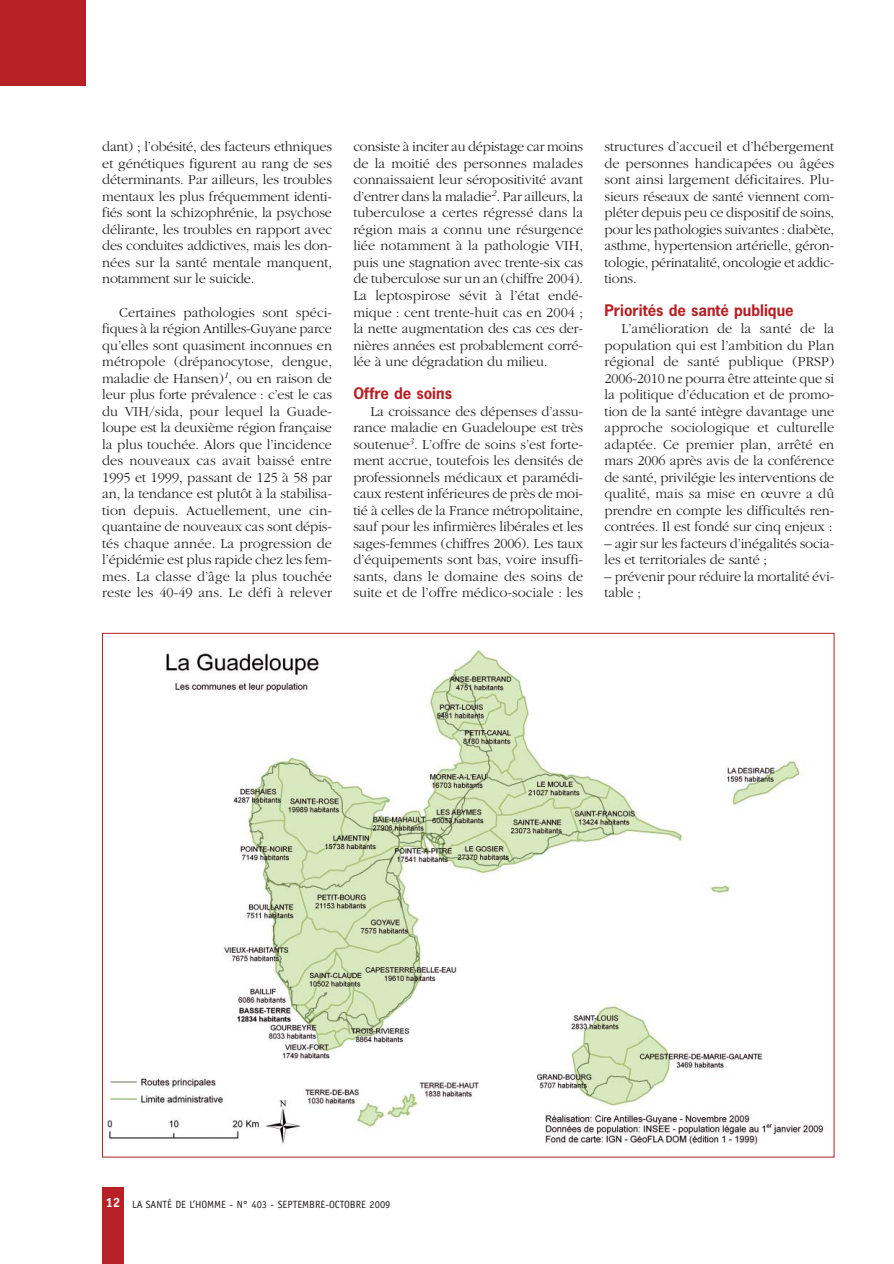
<style>
.page{position:relative;width:894px;height:1264px;background:#fff}
.page>*{position:absolute;margin:0;border:0;box-sizing:border-box;transform-origin:0 0}
.t1{font:700 15px "News Gothic";color:#b72025}
.t2{font:300 14.25px/16.5px "Garamond";letter-spacing:-.01em;color:#231f20;text-align:justify}
.t3{font:10.5px "Officina Sans";color:#231f20}
.s1{font-weight:700;font-size:13.5px;color:#fff}
</style>
<div class="page">
<div style="left:102px;top:1187px;width:21px;height:77px;background:#b72025"></div>
<div style="left:0;top:0;width:85px;height:85px;background:#b72025"></div>
<img style="left:107px;top:650px;width:717px;height:496px">
<p class="t2" style="left:102px;top:140px;width:231px">dant) ; l’obésité, des facteurs ethniques et génétiques figurent au rang de ses déterminants. Par ailleurs, les troubles mentaux les plus fréquemment identi&shy;fiés sont la schizophrénie, la psychose délirante, les troubles en rapport avec des conduites addictives, mais les don&shy;nées sur la santé mentale manquent, notamment sur le suicide.</p>
<p class="t2" style="left:102px;top:305px;width:231px;text-indent:17px">Certaines pathologies sont spéci&shy;fiques à la région Antilles-Guyane parce qu’elles sont quasiment inconnues en métropole (drépanocytose, dengue, maladie de Hansen)<sup>1</sup>, ou en raison de leur plus forte prévalence : c’est le cas du VIH/sida, pour lequel la Guade&shy;loupe est la deuxième région française la plus touchée. Alors que l’incidence des nouveaux cas avait baissé entre 1995 et 1999, passant de 125 à 58 par an, la tendance est plutôt à la stabilisa&shy;tion depuis. Actuellement, une cin&shy;quantaine de nouveaux cas sont dépis&shy;tés chaque année. La progression de l’épidémie est plus rapide chez les fem&shy;mes. La classe d’âge la plus touchée reste les 40-49 ans. Le défi à relever</p>
<p class="t2" style="left:353px;top:140px;width:231px">consiste à inciter au dépistage car moins de la moitié des personnes malades connaissaient leur séropositivité avant d’entrer dans la maladie<sup>2</sup>. Par ailleurs, la tuberculose a certes régressé dans la région mais a connu une résurgence liée notamment à la pathologie VIH, puis une stagnation avec trente-six cas de tuberculose sur un an (chiffre 2004).<br>La leptospirose sévit à l’état endé&shy;mique : cent trente-huit cas en 2004 ; la nette augmentation des cas ces der&shy;nières années est probablement corré&shy;lée à une dégradation du milieu.</p>
<p class="t1" style="left:353px;top:387px;width:100px">Offre de soins</p>
<p class="t2" style="left:353px;top:404px;width:231px;text-indent:17px">La croissance des dépenses d’assu&shy;rance maladie en Guadeloupe est très soutenue<sup>3</sup>. L’offre de soins s’est forte&shy;ment accrue, toutefois les densités de professionnels médicaux et paramédi&shy;caux restent inférieures de près de moi&shy;tié à celles de la France métropolitaine, sauf pour les infirmières libérales et les sages-femmes (chiffres 2006). Les taux d’équipements sont bas, voire insuffi&shy;sants, dans le domaine des soins de suite et de l’offre médico-sociale : les</p>
<p class="t2" style="left:604px;top:140px;width:231px">structures d’accueil et d’hébergement de personnes handicapées ou âgées sont ainsi largement déficitaires. Plu&shy;sieurs réseaux de santé viennent com&shy;pléter depuis peu ce dispositif de soins, pour les pathologies suivantes : diabète, asthme, hypertension artérielle, géron&shy;tologie, périnatalité, oncologie et addic&shy;tions.</p>
<p class="t1" style="left:604px;top:305px;width:191px">Priorités de santé publique</p>
<p class="t2" style="left:604px;top:321px;width:231px;text-indent:17px">L’amélioration de la santé de la population qui est l’ambition du Plan régional de santé publique (PRSP)<br>2006-2010 ne pourra être atteinte que si la politique d’éducation et de promo&shy;tion de la santé intègre davantage une approche sociologique et culturelle adaptée. Ce premier plan, arrêté en mars 2006 après avis de la conférence de santé, privilégie les interventions de qualité, mais sa mise en œuvre a dû prendre en compte les difficultés ren&shy;contrées. Il est fondé sur cinq enjeux :</p>
<p class="t2" style="left:604px;top:536px;width:231px">– agir sur les facteurs d’inégalités socia&shy;les et territoriales de santé ;</p>
<p class="t2" style="left:604px;top:569px;width:231px">– prévenir pour réduire la mortalité évi&shy;table ;</p>
<p class="t3" style="left:105px;top:1200px;width:286px"><span class="s1">12</span> LA SANTÉ DE L’HOMME - N° 403 - SEPTEMBRE-OCTOBRE 2009</p>
</div>
